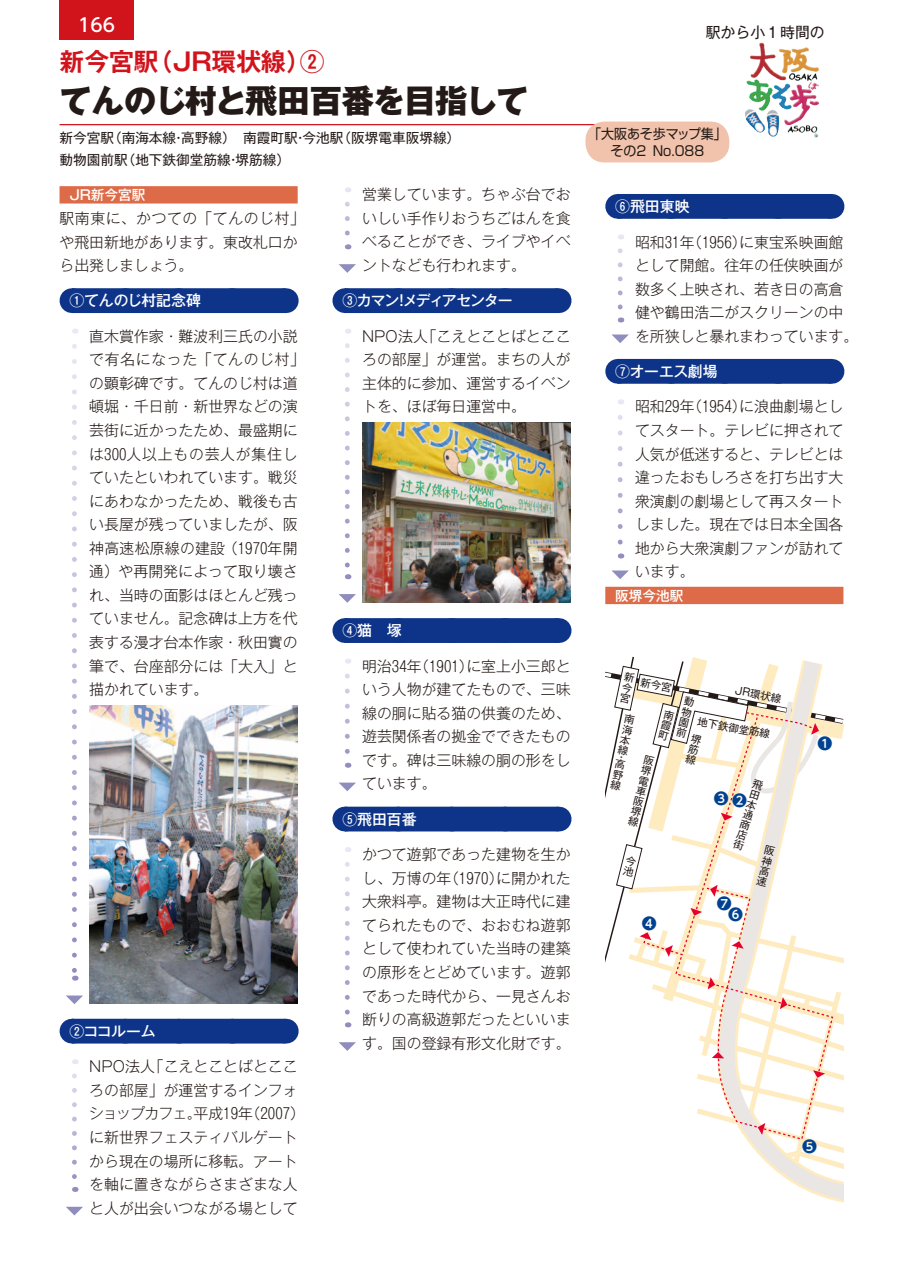
<style>
.page{position:relative;width:903px;height:1275px;background:#fff}
.page>*{position:absolute;margin:0;border:0;box-sizing:border-box;transform-origin:0 0}
.t1{font:800 32.2px "Gothic MB101 Pr 6";letter-spacing:-.04em;color:#231916}
.t2{font:700 24.85px "Gothic MB101 Pr 6 De";color:#d1131c}
.t3{font:500 18.55px "UD Shin Go Pro";color:#fff}
.t4{font:300 14.88px/23.6px "Gothic MB101 Pr 6";color:#231916;text-align:justify}
.t5{font:500 14.88px "Gothic MB101 Pr 6";letter-spacing:-.01em;color:#fff}
.t6{font:500 14.88px "Gothic MB101 Pr 6";letter-spacing:-.08em;color:#fff}
.t7{font:14.88px "Gothic MB101 Pr 6";color:#231916}
.t8{font:700 14.88px "UD Shin Go NT Pro De";color:#004290}
.t9{font:13.65px/21px "Gothic MB101 Pr 6";color:#231916}
.t10{font:13.65px/17.3px "Shin Go Pr 5";color:#231916;text-align:center;scale:.95 1}
.t11{font:500 13.65px "Gothic MB101 Pr 6";color:#fff}
.t12{font:10.5px/10.5px "Gothic MB101 Pr 6";color:#231916;text-align:justify}
</style>
<div class="page">
<hr style="left:60px;top:124px;width:654px;height:1px;background:#d1131c">
<div style="left:585px;top:122px;width:144px;height:40px;background:#f1c3ac;border-radius:19px"></div>
<div style="left:60px;top:186px;width:238px;height:18px;background:#dd6b48"></div>
<div style="left:72px;top:288px;width:213px;height:25px;background:#0d3488"></div>
<svg style="left:125px;top:288px;width:134px;height:1px"></svg>
<svg style="left:285px;top:288px;width:1px;height:25px"></svg>
<div style="left:72px;top:1019px;width:213px;height:24px;background:#0d3488"></div>
<svg style="left:285px;top:1019px;width:1px;height:24px"></svg>
<img style="left:89px;top:705px;width:209px;height:299px">
<div style="left:345px;top:288px;width:213px;height:25px;background:#0d3488"></div>
<svg style="left:398px;top:288px;width:133px;height:1px"></svg>
<svg style="left:558px;top:288px;width:1px;height:25px"></svg>
<div style="left:345px;top:618px;width:213px;height:25px;background:#0d3488"></div>
<svg style="left:399px;top:618px;width:132px;height:1px"></svg>
<svg style="left:558px;top:618px;width:1px;height:25px"></svg>
<div style="left:345px;top:807px;width:213px;height:24px;background:#0d3488"></div>
<svg style="left:558px;top:807px;width:1px;height:24px"></svg>
<img style="left:362px;top:423px;width:208px;height:180px">
<div style="left:618px;top:194px;width:213px;height:25px;background:#0d3488"></div>
<svg style="left:671px;top:218px;width:133px;height:1px"></svg>
<svg style="left:831px;top:194px;width:1px;height:25px"></svg>
<div style="left:618px;top:359px;width:213px;height:25px;background:#0d3488"></div>
<svg style="left:671px;top:383px;width:133px;height:1px"></svg>
<svg style="left:831px;top:359px;width:1px;height:25px"></svg>
<div style="left:605px;top:587px;width:238px;height:17px;background:#dd6b48"></div>
<svg style="left:66px;top:1207px;width:17px;height:8px"></svg>
<svg style="left:66px;top:995px;width:17px;height:9px"></svg>
<svg style="left:339px;top:264px;width:17px;height:9px"></svg>
<svg style="left:339px;top:594px;width:17px;height:9px"></svg>
<svg style="left:339px;top:783px;width:17px;height:8px"></svg>
<svg style="left:339px;top:1042px;width:17px;height:9px"></svg>
<svg style="left:611px;top:334px;width:18px;height:9px"></svg>
<svg style="left:611px;top:570px;width:18px;height:9px"></svg>
<svg style="left:72px;top:1076px;width:5px;height:116px"></svg>
<svg style="left:72px;top:346px;width:5px;height:635px"></svg>
<svg style="left:345px;top:204px;width:5px;height:45px"></svg>
<svg style="left:345px;top:346px;width:5px;height:233px"></svg>
<svg style="left:345px;top:676px;width:5px;height:92px"></svg>
<svg style="left:345px;top:864px;width:5px;height:163px"></svg>
<svg style="left:618px;top:251px;width:5px;height:71px"></svg>
<svg style="left:618px;top:417px;width:5px;height:141px"></svg>
<img style="left:750px;top:43px;width:55px;height:38px">
<div style="left:60px;top:0;width:74px;height:40px;background:#d1131c"></div>
<svg style="left:605px;top:656px;width:238px;height:535px"></svg>
<p class="t3" style="left:78px;top:10px;width:38px">166</p>
<p class="t7" style="left:706px;top:20px;width:121px">駅から小１時間の</p>
<h2 class="t2" style="left:60px;top:41px;width:267px">新今宮駅（JR環状線）②</h2>
<h1 class="t1" style="left:60px;top:73px;width:470px">てんのじ村と飛田百番を目指して</h1>
<p class="t9" style="left:60px;top:127px;width:410px">新今宮駅（南海本線・高野線）　南霞町駅・今池駅（阪堺電車阪堺線）　動物園前駅（地下鉄御堂筋線・堺筋線）　</p>
<p class="t10" style="left:588px;top:123px;width:147px">「大阪あそ歩マップ集」その2 No.088</p>
<p class="t11" style="left:69px;top:183px;width:78px">JR新今宮駅</p>
<p class="t4" style="left:60px;top:205px;width:247px;text-align:left">駅南東に、かつての「てんのじ村」や飛田新地があります。東改札口から出発しましょう。</p>
<p class="t5" style="left:69px;top:288px;width:133px">①てんのじ村記念碑</p>
<p class="t4" style="left:89px;top:323px;width:217px;text-align:left">直木賞作家・難波利三氏の小説で有名になった「てんのじ村」の顕彰碑です。てんのじ村は道頓堀・千日前・新世界などの演芸街に近かったため、最盛期には300人以上もの芸人が集住していたといわれています。戦災にあわなかったため、戦後も古い長屋が残っていましたが、阪神高速松原線の建設（1970年開通）や再開発によって取り壊され、当時の面影はほとんど残っていません。記念碑は上方を代表する漫才台本作家・秋田實の筆で、台座部分には「大入」と描かれています。</p>
<p class="t4" style="left:362px;top:182px;width:210px">営業しています。ちゃぶ台でおいしい手作りおうちごはんを食べることができ、ライブやイベントなども行われます。</p>
<p class="t6" style="left:342px;top:288px;width:172px">③カマン！メディアセンター</p>
<p class="t4" style="left:362px;top:323px;width:210px">NPO法人「こえとことばとこころの部屋」が運営。まちの人が主体的に参加、運営するイベントを、ほぼ毎日運営中。</p>
<p class="t5" style="left:615px;top:194px;width:76px">⑥飛田東映</p>
<p class="t4" style="left:635px;top:229px;width:225px;text-align:left">昭和31年（1956）に東宝系映画館として開館。往年の任侠映画が数多く上映され、若き日の高倉健や鶴田浩二がスクリーンの中を所狭しと暴れまわっています。</p>
<p class="t5" style="left:615px;top:359px;width:104px">⑦オーエス劇場</p>
<p class="t4" style="left:635px;top:394px;width:210px">昭和29年（1954）に浪曲劇場としてスタート。テレビに押されて人気が低迷すると、テレビとは違ったおもしろさを打ち出す大衆演劇の劇場として再スタートしました。現在では日本全国各地から大衆演劇ファンが訪れています。</p>
<p class="t11" style="left:615px;top:584px;width:70px">阪堺今池駅</p>
<p class="t5" style="left:342px;top:618px;width:61px">④猫　塚</p>
<p class="t4" style="left:362px;top:653px;width:210px">明治34年（1901）に室上小三郎という人物が建てたもので、三味線の胴に貼る猫の供養のため、遊芸関係者の拠金でできたものです。碑は三味線の胴の形をしています。</p>
<p class="t5" style="left:342px;top:807px;width:76px">⑤飛田百番</p>
<p class="t4" style="left:362px;top:841px;width:210px">かつて遊郭であった建物を生かし、万博の年（1970）に開かれた大衆料亭。建物は大正時代に建てられたもので、おおむね遊郭として使われていた当時の建築の原形をとどめています。遊郭であった時代から、一見さんお断りの高級遊郭だったといいます。国の登録有形文化財です。</p>
<p class="t12" style="left:736px;top:684px;width:48px;rotate:11deg">JR環状線</p>
<p class="t12" style="left:626px;top:713px;width:7px;rotate:12deg">南海本線</p>
<p class="t12" style="left:699px;top:715px;width:75px;rotate:11deg">地下鉄御堂筋線</p>
<p class="t8" style="left:817px;top:732px;width:16px">❶</p>
<p class="t12" style="left:645px;top:753px;width:7px;rotate:14deg">阪堺電車阪堺線</p>
<p class="t12" style="left:755px;top:778px;width:7px;rotate:18deg">飛田本通商店街</p>
<p class="t8" style="left:714px;top:787px;width:35px">❸❷</p>
<p class="t12" style="left:766px;top:844px;width:7px;rotate:14deg">阪神高速</p>
<p class="t8" style="left:717px;top:891px;width:16px">❼</p>
<p class="t8" style="left:728px;top:902px;width:16px">❻</p>
<p class="t8" style="left:642px;top:911px;width:16px">❹</p>
<p class="t5" style="left:69px;top:1019px;width:88px">②ココルーム</p>
<p class="t4" style="left:89px;top:1053px;width:218px;text-align:left">NPO法人「こえとことばとこころの部屋」が運営するインフォショップカフェ。平成19年（2007）に新世界フェスティバルゲートから現在の場所に移転。アートを軸に置きながらさまざまな人と人が出会いつながる場として</p>
<p class="t8" style="left:802px;top:1134px;width:16px">❺</p>
</div>
